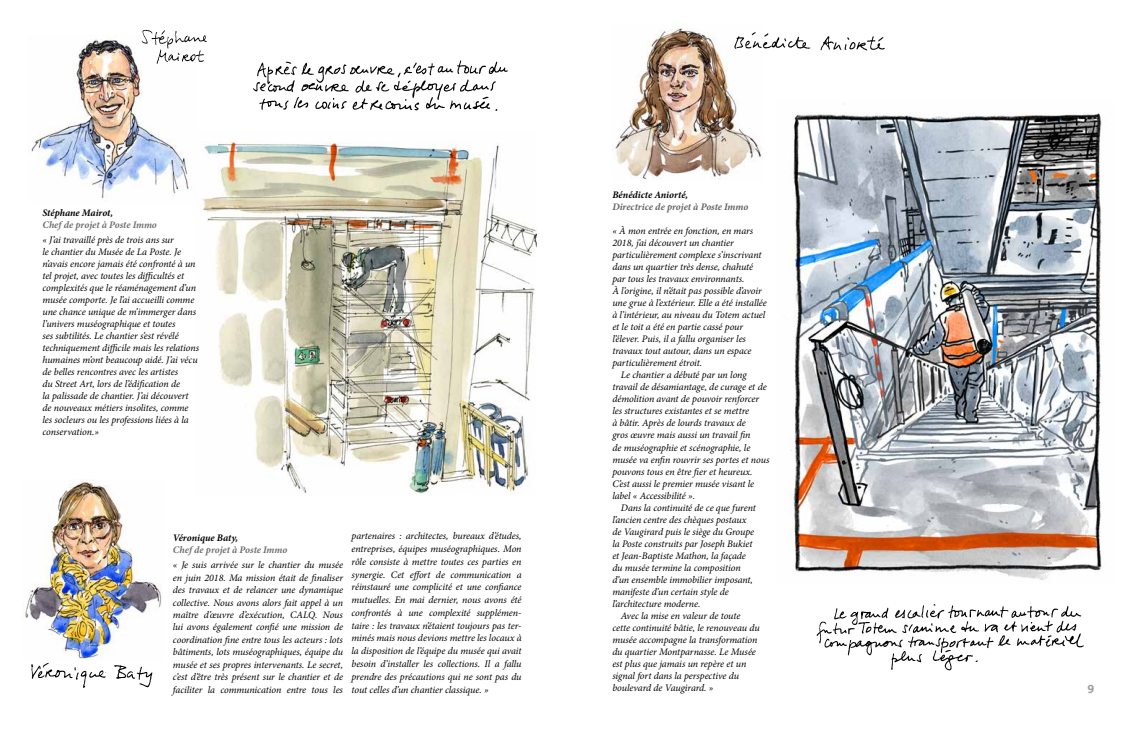
<style>
.page{position:relative;width:1134px;height:738px;background:#fff}
.page>*{position:absolute;margin:0;border:0;box-sizing:border-box;transform-origin:0 0}
.t1{font:12px "The Sans Bold Caps";color:#9d9d9c}
.t2{font:italic 10px/12px "Minion Pro";letter-spacing:-.01em;color:#000;text-align:justify}
.t3{font:italic 700 10px "Minion Pro";letter-spacing:-.005em;color:#000}
.t4{font:italic 700 10px "Minion Pro";letter-spacing:-.005em;color:#706f6f}
.t5{font:italic 700 10px "Minion Pro";letter-spacing:-.005em;color:#646363}
</style>
<div class="page">
<img style="left:612px;top:23px;width:150px;height:156px">
<img style="left:23px;top:479px;width:139px;height:181px">
<img style="left:31px;top:38px;width:158px;height:161px">
<img style="left:139px;top:29px;width:68px;height:21px">
<img style="left:150px;top:48px;width:55px;height:21px">
<img style="left:203px;top:141px;width:334px;height:353px">
<img style="left:789px;top:113px;width:313px;height:467px">
<img style="left:816px;top:604px;width:268px;height:67px">
<img style="left:253px;top:60px;width:255px;height:51px">
<img style="left:31px;top:662px;width:122px;height:26px">
<img style="left:733px;top:31px;width:152px;height:20px">
<p class="t3" style="left:43px;top:206px;width:72px">Stéphane Mairot,</p>
<p class="t4" style="left:43px;top:218px;width:116px">Chef de projet à Poste Immo</p>
<p class="t2" style="left:43px;top:234px;width:158px;text-align:left">« J’ai travaillé près de trois ans sur<br>le chantier du Musée de La Poste. Je n’avais encore jamais été confronté à un tel projet, avec toutes les difficultés et complexités que le réaménagement d’un musée comporte. Je l’ai accueilli comme une chance unique de m’immerger dans l’univers muséographique et toutes<br>ses subtilités. Le chantier s’est révélé techniquement difficile mais les relations humaines m’ont beaucoup aidé. J’ai vécu de belles rencontres avec les artistes<br>du Street Art, lors de l’édification de<br>la palissade de chantier. J’ai découvert de nouveaux métiers insolites, comme les socleurs ou les professions liées à la conservation.»</p>
<p class="t2" style="left:351px;top:529px;width:172px;line-height:12.8px">partenaires : architectes, bureaux d’études, entreprises, équipes muséographiques. Mon rôle consiste à mettre toutes ces parties en synergie. Cet effort de communication a réinstauré une complicité et une confiance mutuelles. En mai dernier, nous avons été confrontés à une complexité supplémen&shy;taire : les travaux n’étaient toujours pas ter&shy;minés mais nous devions mettre les locaux à la disposition de l’équipe du musée qui avait besoin d’installer les collections. Il a fallu prendre des précautions qui ne sont pas du tout celles d’un chantier classique. »</p>
<p class="t3" style="left:173px;top:530px;width:67px">Véronique Baty,</p>
<p class="t4" style="left:173px;top:542px;width:116px">Chef de projet à Poste Immo</p>
<p class="t2" style="left:173px;top:558px;width:172px;line-height:12.4px">« Je suis arrivée sur le chantier du musée en juin 2018. Ma mission était de finaliser des travaux et de relancer une dynamique collective. Nous avons alors fait appel à un maître d’œuvre d’exécution, CALQ. Nous lui avons également confié une mission de coordination fine entre tous les acteurs : lots bâtiments, lots muséographiques, équipe du musée et ses propres intervenants. Le secret, c’est d’être très présent sur le chantier et de faciliter la communication entre tous les</p>
<p class="t3" style="left:612px;top:188px;width:77px">Bénédicte Aniorté,</p>
<p class="t5" style="left:612px;top:200px;width:138px">Directrice de projet à Poste Immo</p>
<p class="t2" style="left:612px;top:225px;width:142px">« À mon entrée en fonction, en mars</p>
<p class="t2" style="left:612px;top:237px;width:123px">2018, j’ai découvert un chantier</p>
<p class="t2" style="left:612px;top:249px;width:151px">particulièrement complexe s’inscrivant</p>
<p class="t2" style="left:612px;top:261px;width:142px">dans un quartier très dense, chahuté</p>
<p class="t2" style="left:612px;top:273px;width:134px">par tous les travaux environnants.</p>
<p class="t2" style="left:612px;top:285px;width:151px">À l’origine, il n’était pas possible d’avoir</p>
<p class="t2" style="left:612px;top:297px;width:156px">une grue à l’extérieur. Elle a été installée</p>
<p class="t2" style="left:612px;top:309px;width:154px">à l’intérieur, au niveau du Totem actuel</p>
<p class="t2" style="left:612px;top:321px;width:132px">et le toit a été en partie cassé pour</p>
<p class="t2" style="left:612px;top:333px;width:135px">l’élever. Puis, il a fallu organiser les</p>
<p class="t2" style="left:612px;top:345px;width:141px">travaux tout autour, dans un espace</p>
<p class="t2" style="left:612px;top:357px;width:91px">particulièrement étroit.</p>
<p class="t2" style="left:621px;top:369px;width:127px">Le chantier a débuté par un long</p>
<p class="t2" style="left:612px;top:381px;width:156px">travail de désamiantage, de curage et de</p>
<p class="t2" style="left:612px;top:393px;width:148px">démolition avant de pouvoir renforcer</p>
<p class="t2" style="left:612px;top:405px;width:138px">les structures existantes et se mettre</p>
<p class="t2" style="left:612px;top:417px;width:135px">à bâtir. Après de lourds travaux de</p>
<p class="t2" style="left:612px;top:429px;width:140px">gros œuvre mais aussi un travail fin</p>
<p class="t2" style="left:612px;top:441px;width:140px">de muséographie et scénographie, le</p>
<p class="t2" style="left:612px;top:453px;width:159px">musée va enfin rouvrir ses portes et nous</p>
<p class="t2" style="left:612px;top:465px;width:142px">pouvons tous en être fier et heureux.</p>
<p class="t2" style="left:612px;top:477px;width:143px">C’est aussi le premier musée visant le</p>
<p class="t2" style="left:612px;top:489px;width:84px">label « Accessibilité ».</p>
<p class="t2" style="left:621px;top:501px;width:137px">Dans la continuité de ce que furent</p>
<p class="t2" style="left:612px;top:513px;width:136px">l’ancien centre des chèques postaux</p>
<p class="t2" style="left:612px;top:525px;width:143px">de Vaugirard puis le siège du Groupe</p>
<p class="t2" style="left:612px;top:537px;width:142px">la Poste construits par Joseph Bukiet</p>
<p class="t2" style="left:612px;top:549px;width:135px">et Jean-Baptiste Mathon, la façade</p>
<p class="t2" style="left:612px;top:561px;width:130px">du musée termine la composition</p>
<p class="t2" style="left:612px;top:573px;width:142px">d’un ensemble immobilier imposant,</p>
<p class="t2" style="left:612px;top:585px;width:118px">manifeste d’un certain style de</p>
<p class="t2" style="left:612px;top:597px;width:90px">l’architecture moderne.</p>
<p class="t2" style="left:621px;top:609px;width:121px">Avec la mise en valeur de toute</p>
<p class="t2" style="left:612px;top:621px;width:149px">cette continuité bâtie, le renouveau du</p>
<p class="t2" style="left:612px;top:633px;width:147px">musée accompagne la transformation</p>
<p class="t2" style="left:612px;top:645px;width:145px">du quartier Montparnasse. Le Musée</p>
<p class="t2" style="left:612px;top:657px;width:135px">est plus que jamais un repère et un</p>
<p class="t2" style="left:612px;top:669px;width:128px">signal fort dans la perspective du</p>
<p class="t2" style="left:612px;top:681px;width:103px">boulevard de Vaugirard. »</p>
<p class="t1" style="left:1087px;top:678px;width:8px">9</p>
</div>
